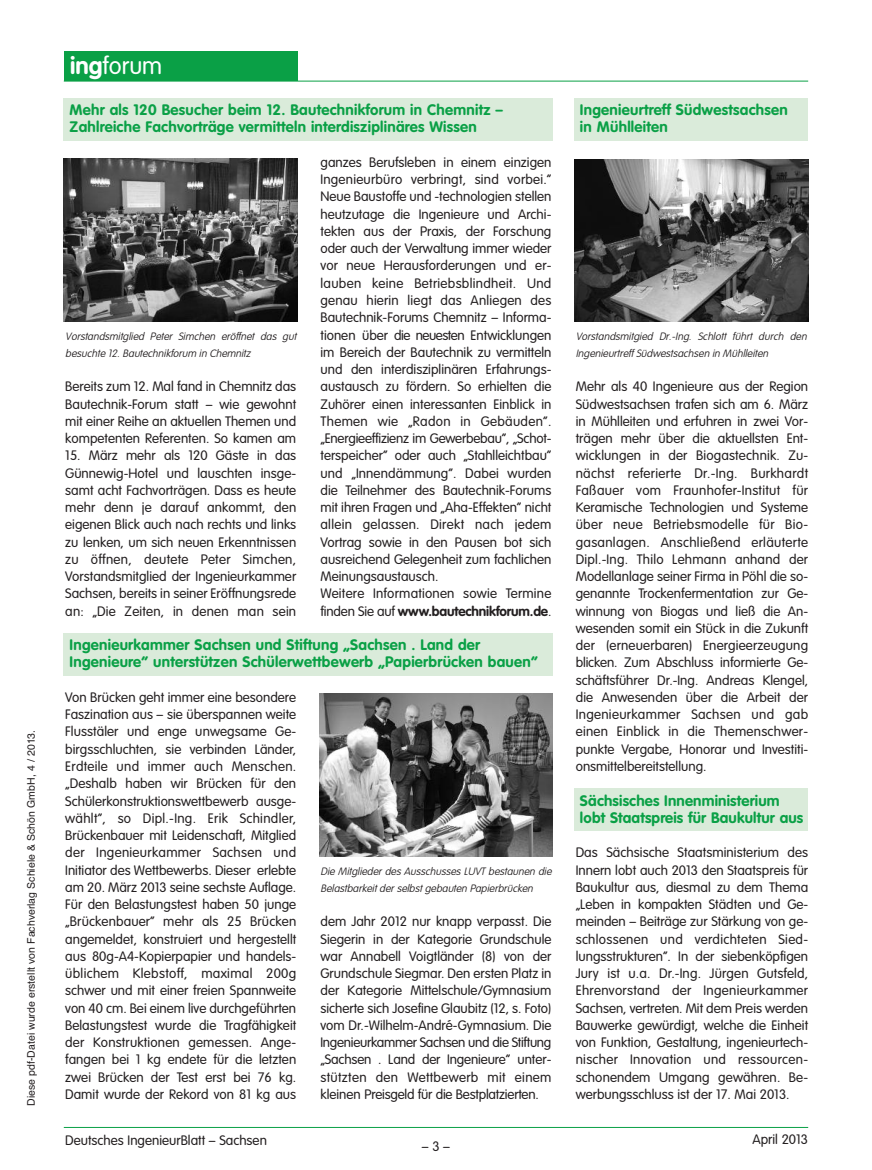
<style>
.page{position:relative;width:872px;height:1170px;background:#fff}
.page>*{position:absolute;margin:0;border:0;box-sizing:border-box;transform-origin:0 0}
.t1{font:300 24px "VAG Rounded";color:#fff}
.t2{font:700 15px/17.2px "VAG Rounded";letter-spacing:.015em;color:#0aa046}
.t3{font:300 13.5px/17.2px "VAG Rounded";color:#231f20;text-align:justify}
.t4{font:italic 100 10.5px/17.2px "VAG Rounded";color:#231f20}
.t5{font:10.5px "Helvetica";color:#231f20}
.s1{font-weight:700}
</style>
<div class="page">
<hr style="left:64px;top:1126px;width:744px;height:1px;background:#0aa046">
<div style="left:64px;top:51px;width:234px;height:30px;background:#0aa046"></div>
<hr style="left:64px;top:81px;width:744px;height:1px;background:#0aa046">
<div style="left:574px;top:99px;width:234px;height:42px;background:#daebda"></div>
<div style="left:64px;top:99px;width:489px;height:42px;background:#daebda"></div>
<div style="left:64px;top:633px;width:489px;height:42px;background:#daebda"></div>
<img style="left:319px;top:693px;width:234px;height:164px">
<img style="left:64px;top:158px;width:234px;height:163px">
<img style="left:574px;top:159px;width:234px;height:162px">
<div style="left:574px;top:788px;width:234px;height:42px;background:#daebda"></div>
<p class="t5" style="left:25px;top:1105px;width:377px;rotate:-90deg">Diese pdf-Datei wurde erstellt von Fachverlag Schiele &amp; Schön GmbH, 4 / 2013.</p>
<h1 class="t1" style="left:70px;top:55px;width:94px"><span class="s1">ing</span>forum</h1>
<p class="t2" style="left:70px;top:102px;width:435px">Mehr als 120 Besucher beim 12. Bautechnikforum in Chemnitz –<br>Zahlreiche Fachvorträge vermitteln interdisziplinäres Wissen</p>
<p class="t2" style="left:580px;top:102px;width:209px">Ingenieurtreff Südwestsachsen in Mühlleiten</p>
<p class="t3" style="left:320px;top:154px;width:232px;text-align:left">ganzes Berufsleben in einem einzigen Ingenieurbüro verbringt, sind vorbei.” Neue Baustoffe und -technologien stellen heutzutage die Ingenieure und Archi&shy;tekten aus der Praxis, der Forschung oder auch der Verwaltung immer wieder vor neue Herausforderungen und er&shy;lauben keine Betriebsblindheit. Und genau hierin liegt das Anliegen des Bautechnik-Forums Chemnitz – Informa&shy;tionen über die neuesten Entwicklungen im Bereich der Bautechnik zu vermitteln und den interdisziplinären Erfahrungs&shy;austausch zu fördern. So erhielten die Zuhörer einen interessanten Einblick in Themen wie „Radon in Gebäuden”. „Energieeffizienz im Gewerbebau”, „Schot&shy;terspeicher” oder auch „Stahlleichtbau” und „Innendämmung”. Dabei wurden die Teilnehmer des Bautechnik-Forums mit ihren Fragen und „Aha-Effekten” nicht allein gelassen. Direkt nach jedem Vortrag sowie in den Pausen bot sich ausreichend Gelegenheit zum fachlichen Meinungsaustausch.<br>Weitere Informationen sowie Termine finden Sie auf <span class="s1">www.bautechnikforum.de</span>.</p>
<p class="t4" style="left:65px;top:328px;width:235px">Vorstandsmitglied Peter Simchen eröffnet das gut besuchte 12. Bautechnikforum in Chemnitz</p>
<p class="t4" style="left:576px;top:328px;width:235px">Vorstandsmitgied Dr.-Ing. Schlott führt durch den<br>Ingenieurtreff Südwestsachsen in Mühlleiten</p>
<p class="t3" style="left:65px;top:379px;width:232px">Bereits zum 12. Mal fand in Chemnitz das Bautechnik-Forum statt – wie gewohnt mit einer Reihe an aktuellen Themen und kompetenten Referenten. So kamen am</p>
<p class="t3" style="left:65px;top:448px;width:232px">15. März mehr als 120 Gäste in das Günnewig-Hotel und lauschten insge&shy;samt acht Fachvorträgen. Dass es heute mehr denn je darauf ankommt, den eigenen Blick auch nach rechts und links zu lenken, um sich neuen Erkenntnissen zu öffnen, deutete Peter Simchen, Vorstandsmitglied der Ingenieurkammer Sachsen, bereits in seiner Eröffnungsrede an: „Die Zeiten, in denen man sein</p>
<p class="t3" style="left:576px;top:379px;width:234px">Mehr als 40 Ingenieure aus der Region Südwestsachsen trafen sich am 6. März in Mühlleiten und erfuhren in zwei Vor&shy;trägen mehr über die aktuellsten Ent&shy;wicklungen in der Biogastechnik. Zu&shy;nächst referierte Dr.-Ing. Burkhardt Faßauer vom Fraunhofer-Institut für Keramische Technologien und Systeme über neue Betriebsmodelle für Bio&shy;gasanlagen. Anschließend erläuterte Dipl.-Ing. Thilo Lehmann anhand der Modellanlage seiner Firma in Pöhl die so&shy;genannte Trockenfermentation zur Ge&shy;winnung von Biogas und ließ die An&shy;wesenden somit ein Stück in die Zukunft der (erneuerbaren) Energieerzeugung blicken. Zum Abschluss informierte Ge&shy;schäftsführer Dr.-Ing. Andreas Klengel, die Anwesenden über die Arbeit der Ingenieurkammer Sachsen und gab einen Einblick in die Themenschwer&shy;punkte Vergabe, Honorar und Investiti&shy;onsmittelbereitstellung.</p>
<p class="t2" style="left:70px;top:637px;width:470px">Ingenieurkammer Sachsen und Stiftung „Sachsen . Land der<br>Ingenieure” unterstützen Schülerwettbewerb „Papierbrücken bauen“</p>
<p class="t3" style="left:65px;top:689px;width:232px">Von Brücken geht immer eine besondere Faszination aus – sie überspannen weite Flusstäler und enge unwegsame Ge&shy;birgsschluchten, sie verbinden Länder, Erdteile und immer auch Menschen. „Deshalb haben wir Brücken für den Schülerkonstruktionswettbewerb ausge&shy;wählt“, so Dipl.-Ing. Erik Schindler, Brückenbauer mit Leidenschaft, Mitglied der Ingenieurkammer Sachsen und Initiator des Wettbewerbs. Dieser erlebte am 20. März 2013 seine sechste Auflage.<br>Für den Belastungstest haben 50 junge „Brückenbauer“ mehr als 25 Brücken angemeldet, konstruiert und hergestellt aus 80g-A4-Kopierpapier und handels&shy;üblichem Klebstoff, maximal 200g schwer und mit einer freien Spannweite von 40 cm. Bei einem live durchgeführten Belastungstest wurde die Tragfähigkeit der Konstruktionen gemessen. Ange&shy;fangen bei 1 kg endete für die letzten zwei Brücken der Test erst bei 76 kg.<br>Damit wurde der Rekord von 81 kg aus</p>
<p class="t2" style="left:580px;top:792px;width:225px">Sächsisches Innenministerium lobt Staatspreis für Baukultur aus</p>
<p class="t3" style="left:576px;top:844px;width:234px">Das Sächsische Staatsministerium des Innern lobt auch 2013 den Staatspreis für Baukultur aus, diesmal zu dem Thema „Leben in kompakten Städten und Ge&shy;meinden – Beiträge zur Stärkung von ge&shy;schlossenen und verdichteten Sied&shy;lungsstrukturen”. In der siebenköpfigen Jury ist u.a. Dr.-Ing. Jürgen Gutsfeld, Ehrenvorstand der Ingenieurkammer Sachsen, vertreten. Mit dem Preis werden Bauwerke gewürdigt, welche die Einheit von Funktion, Gestaltung, ingenieurtech&shy;nischer Innovation und ressourcen&shy;schonendem Umgang gewähren. Be&shy;werbungsschluss ist der 17. Mai 2013.</p>
<p class="t4" style="left:320px;top:863px;width:235px">Die Mitglieder des Ausschusses LUVT bestaunen die<br>Belastbarkeit der selbst gebauten Papierbrücken</p>
<p class="t3" style="left:320px;top:913px;width:232px">dem Jahr 2012 nur knapp verpasst. Die Siegerin in der Kategorie Grundschule war Annabell Voigtländer (8) von der Grundschule Siegmar. Den ersten Platz in der Kategorie Mittelschule/Gymnasium sicherte sich Josefine Glaubitz (12, s. Foto) vom Dr.-Wilhelm-André-Gymnasium. Die Ingenieurkammer Sachsen und die Stiftung „Sachsen . Land der Ingenieure“ unter&shy;stützten den Wettbewerb mit einem kleinen Preisgeld für die Bestplatzierten.</p>
<p class="t3" style="left:65px;top:1132px;width:203px">Deutsches IngenieurBlatt – Sachsen</p>
<p class="t3" style="left:752px;top:1131px;width:57px">April 2013</p>
<p class="t3" style="left:422px;top:1138px;width:30px">–3–</p>
</div>
